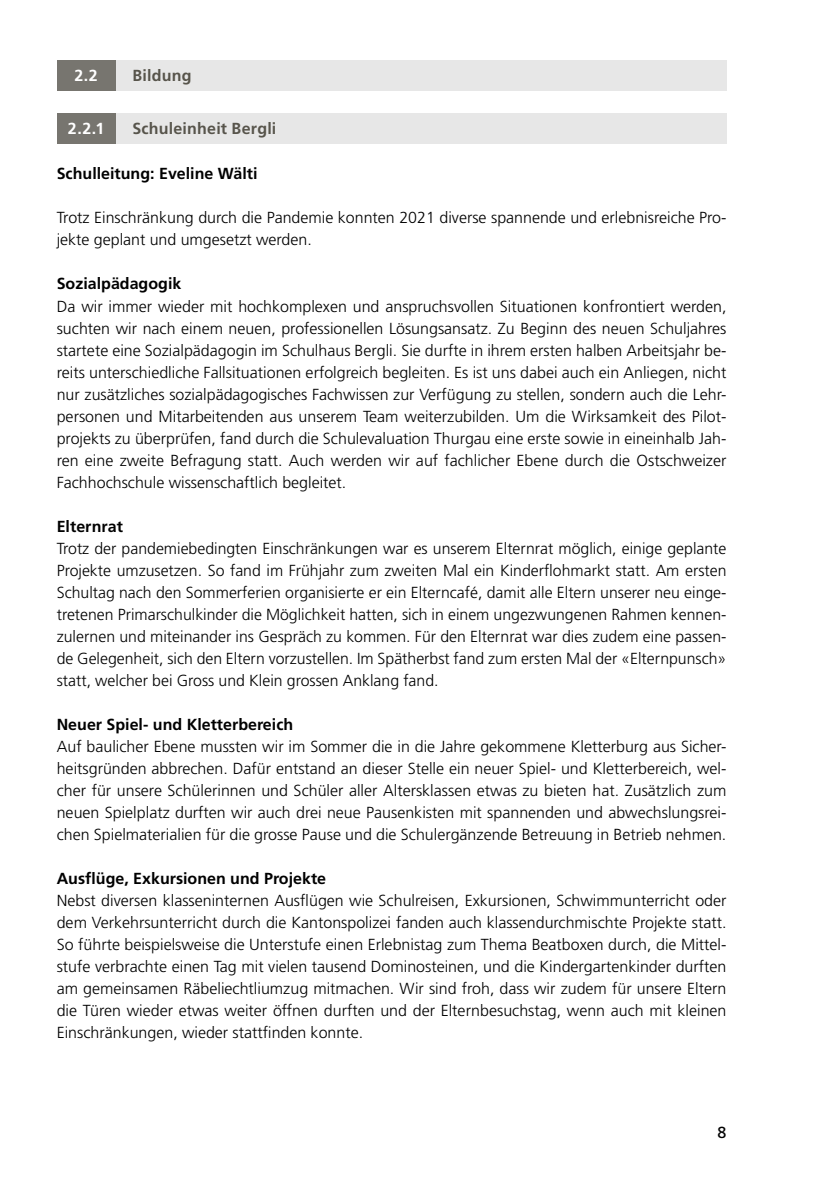
<style>
.page{position:relative;width:840px;height:1191px;background:#fff}
.page>*{position:absolute;margin:0;border:0;box-sizing:border-box;transform-origin:0 0}
.t1{font:300 16px/22px "Frutiger LT Std";color:#000;text-align:justify}
.t2{font:700 16px "Frutiger LT Std";color:#000}
.t3{font:700 16px "Frutiger LT Std";letter-spacing:.015em;color:#57544b}
.t4{font:700 16px "Frutiger LT Std";color:#fff}
.t5{font:16px "Frutiger LT Std";color:#000}
</style>
<div class="page">
<div style="left:115px;top:113px;width:611px;height:31px;background:#e7e7e7"></div>
<div style="left:57px;top:113px;width:58px;height:31px;background:#77756f"></div>
<div style="left:115px;top:60px;width:611px;height:31px;background:#e7e7e7"></div>
<div style="left:57px;top:60px;width:58px;height:31px;background:#77756f"></div>
<p class="t4" style="left:74px;top:66px;width:25px">2.2</p>
<p class="t3" style="left:132px;top:66px;width:61px">Bildung</p>
<p class="t4" style="left:68px;top:119px;width:38px">2.2.1</p>
<p class="t3" style="left:132px;top:119px;width:145px">Schuleinheit Bergli</p>
<p class="t2" style="left:57px;top:164px;width:202px">Schulleitung: Eveline Wälti</p>
<p class="t1" style="left:57px;top:207px;width:671px">Trotz Einschränkung durch die Pandemie konnten 2021 diverse spannende und erlebnisreiche Pro&shy;jekte geplant und umgesetzt werden.</p>
<p class="t2" style="left:57px;top:274px;width:126px">Sozialpädagogik</p>
<p class="t1" style="left:57px;top:295px;width:671px">Da wir immer wieder mit hochkomplexen und anspruchsvollen Situationen konfrontiert werden, suchten wir nach einem neuen, professionellen Lösungsansatz. Zu Beginn des neuen Schuljahres startete eine Sozialpädagogin im Schulhaus Bergli. Sie durfte in ihrem ersten halben Arbeitsjahr be&shy;reits unterschiedliche Fallsituationen erfolgreich begleiten. Es ist uns dabei auch ein Anliegen, nicht nur zusätzliches sozialpädagogisches Fachwissen zur Verfügung zu stellen, sondern auch die Lehr&shy;personen und Mitarbeitenden aus unserem Team weiterzubilden. Um die Wirksamkeit des Pilot&shy;projekts zu überprüfen, fand durch die Schulevaluation Thurgau eine erste sowie in eineinhalb Jah&shy;ren eine zweite Befragung statt. Auch werden wir auf fachlicher Ebene durch die Ostschweizer Fachhochschule wissenschaftlich begleitet.</p>
<p class="t2" style="left:57px;top:516px;width:68px">Elternrat</p>
<p class="t1" style="left:57px;top:537px;width:671px">Trotz der pandemiebedingten Einschränkungen war es unserem Elternrat möglich, einige geplante Projekte umzusetzen. So fand im Frühjahr zum zweiten Mal ein Kinderflohmarkt statt. Am ersten Schultag nach den Sommerferien organisierte er ein Elterncafé, damit alle Eltern unserer neu einge&shy;tretenen Primarschulkinder die Möglichkeit hatten, sich in einem ungezwungenen Rahmen kennen&shy;zulernen und miteinander ins Gespräch zu kommen. Für den Elternrat war dies zudem eine passen&shy;de Gelegenheit, sich den Eltern vorzustellen. Im Spätherbst fand zum ersten Mal der «Elternpunsch» statt, welcher bei Gross und Klein grossen Anklang fand.</p>
<p class="t2" style="left:57px;top:714px;width:238px">Neuer Spiel- und Kletterbereich</p>
<p class="t1" style="left:57px;top:735px;width:670px">Auf baulicher Ebene mussten wir im Sommer die in die Jahre gekommene Kletterburg aus Sicher&shy;heitsgründen abbrechen. Dafür entstand an dieser Stelle ein neuer Spiel- und Kletterbereich, wel&shy;cher für unsere Schülerinnen und Schüler aller Altersklassen etwas zu bieten hat. Zusätzlich zum neuen Spielplatz durften wir auch drei neue Pausenkisten mit spannenden und abwechslungsrei&shy;chen Spielmaterialien für die grosse Pause und die Schulergänzende Betreuung in Betrieb nehmen.</p>
<p class="t2" style="left:57px;top:868px;width:271px">Ausflüge, Exkursionen und Projekte</p>
<p class="t1" style="left:57px;top:889px;width:671px">Nebst diversen klasseninternen Ausflügen wie Schulreisen, Exkursionen, Schwimmunterricht oder dem Verkehrsunterricht durch die Kantonspolizei fanden auch klassendurchmischte Projekte statt.<br>So führte beispielsweise die Unterstufe einen Erlebnistag zum Thema Beatboxen durch, die Mittel&shy;stufe verbrachte einen Tag mit vielen tausend Dominosteinen, und die Kindergartenkinder durften am gemeinsamen Räbeliechtliumzug mitmachen. Wir sind froh, dass wir zudem für unsere Eltern die Türen wieder etwas weiter öffnen durften und der Elternbesuchstag, wenn auch mit kleinen Einschränkungen, wieder stattfinden konnte.</p>
<p class="t5" style="left:717px;top:1122px;width:10px">8</p>
</div>
